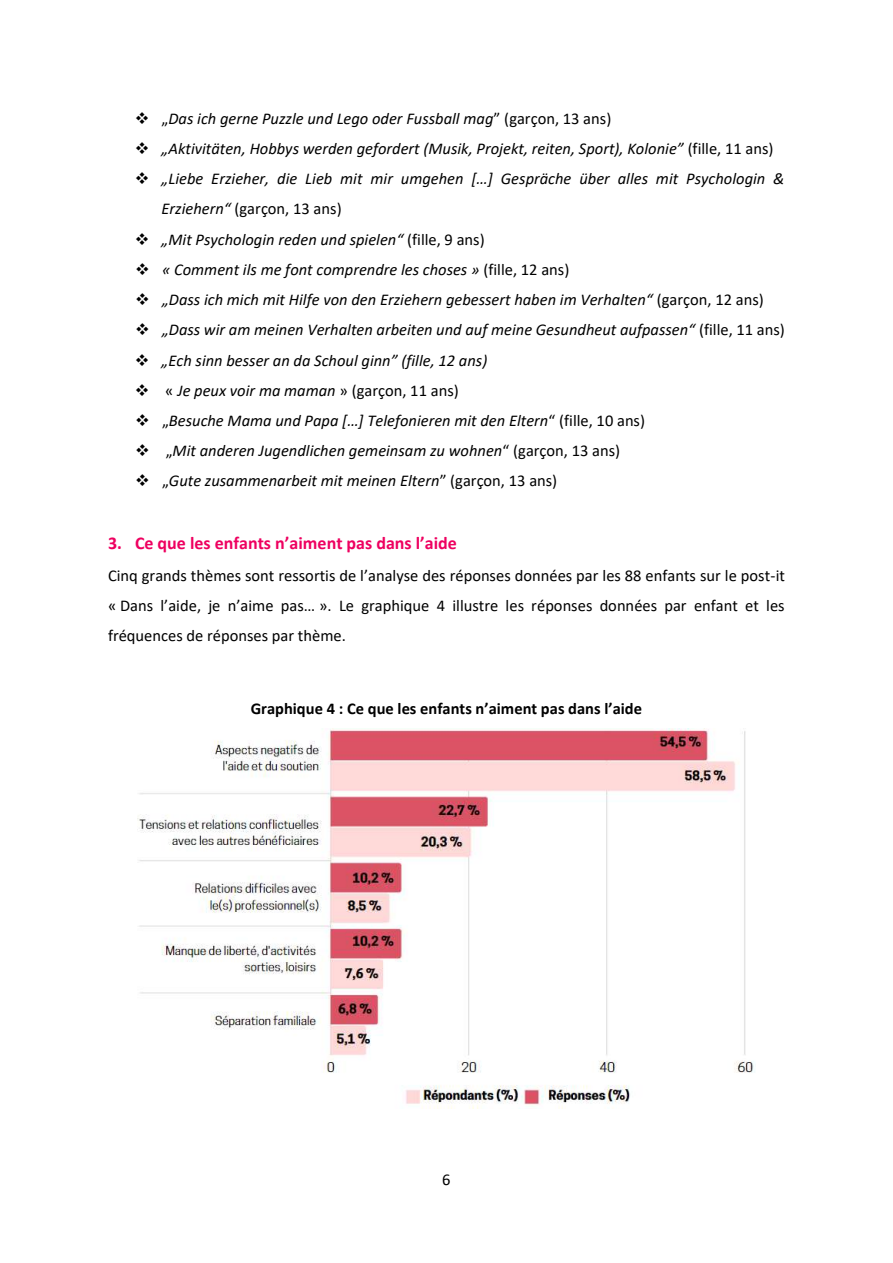
<style>
.page{position:relative;width:893px;height:1263px;background:#fff}
.page>*{position:absolute;margin:0;border:0;box-sizing:border-box;transform-origin:0 0}
.t1{font:700 18px "Calibri";color:#ee0060}
.t2{font:italic 16.5px/30.3px "Calibri";color:#000}
.t3{font:16.5px/30.2px "Calibri";color:#000;text-align:justify}
.t4{font:700 16.5px "Calibri";color:#000}
.s1{font-style:normal}
</style>
<div class="page">
<img style="left:137px;top:728px;width:618px;height:380px">
<p class="t2" style="left:135px;top:104px;width:478px">❖ <span class="s1">„</span>Das ich gerne Puzzle und Lego oder Fussball mag<span class="s1">” (garçon, 13 ans)</span></p>
<p class="t2" style="left:135px;top:135px;width:640px">❖ „Aktivitäten, Hobbys werden gefordert (Musik, Projekt, reiten, Sport), Kolonie” <span class="s1">(fille, 11 ans)</span></p>
<p class="t2" style="left:162px;top:165px;width:624px;text-indent:-27px">❖ „Liebe Erzieher, die Lieb mit mir umgehen […] Gespräche über alles mit Psychologin &amp;<br>Erziehern“ <span class="s1">(garçon, 13 ans)</span></p>
<p class="t2" style="left:135px;top:225px;width:351px">❖ „Mit Psychologin reden und spielen“ <span class="s1">(fille, 9 ans)</span></p>
<p class="t2" style="left:135px;top:256px;width:436px">❖ « Comment ils me font comprendre les choses » <span class="s1">(fille, 12 ans)</span></p>
<p class="t2" style="left:135px;top:286px;width:630px">❖ „Dass ich mich mit Hilfe von den Erziehern gebessert haben im Verhalten“ <span class="s1">(garçon, 12 ans)</span></p>
<p class="t2" style="left:135px;top:316px;width:651px">❖ „Dass wir am meinen Verhalten arbeiten und auf meine Gesundheut aufpassen“ <span class="s1">(fille, 11 ans)</span></p>
<p class="t2" style="left:135px;top:346px;width:354px">❖ „Ech sinn besser an da Schoul ginn” (fille, 12 ans)</p>
<p class="t2" style="left:135px;top:376px;width:326px">❖ <span class="s1">«</span> Je peux voir ma maman <span class="s1">» (garçon, 11 ans)</span></p>
<p class="t2" style="left:135px;top:407px;width:512px">❖ <span class="s1">„</span>Besuche Mama und Papa […] Telefonieren mit den Eltern<span class="s1">“ (fille, 10 ans)</span></p>
<p class="t2" style="left:135px;top:437px;width:487px">❖ <span class="s1">„</span>Mit anderen Jugendlichen gemeinsam zu wohnen<span class="s1">“ (garçon, 13 ans)</span></p>
<p class="t2" style="left:135px;top:467px;width:424px">❖ <span class="s1">„</span>Gute zusammenarbeit mit meinen Eltern<span class="s1">” (garçon, 13 ans)</span></p>
<p class="t1" style="left:108px;top:536px;width:350px">3. Ce que les enfants n’aiment pas dans l’aide</p>
<p class="t3" style="left:108px;top:562px;width:678px">Cinq grands thèmes sont ressortis de l’analyse des réponses données par les 88 enfants sur le post-it « Dans l’aide, je n’aime pas… ». Le graphique 4 illustre les réponses données par enfant et les fréquences de réponses par thème.</p>
<p class="t4" style="left:251px;top:701px;width:393px">Graphique 4 : Ce que les enfants n’aiment pas dans l’aide</p>
<p class="t3" style="left:442px;top:1166px;width:10px">6</p>
</div>
